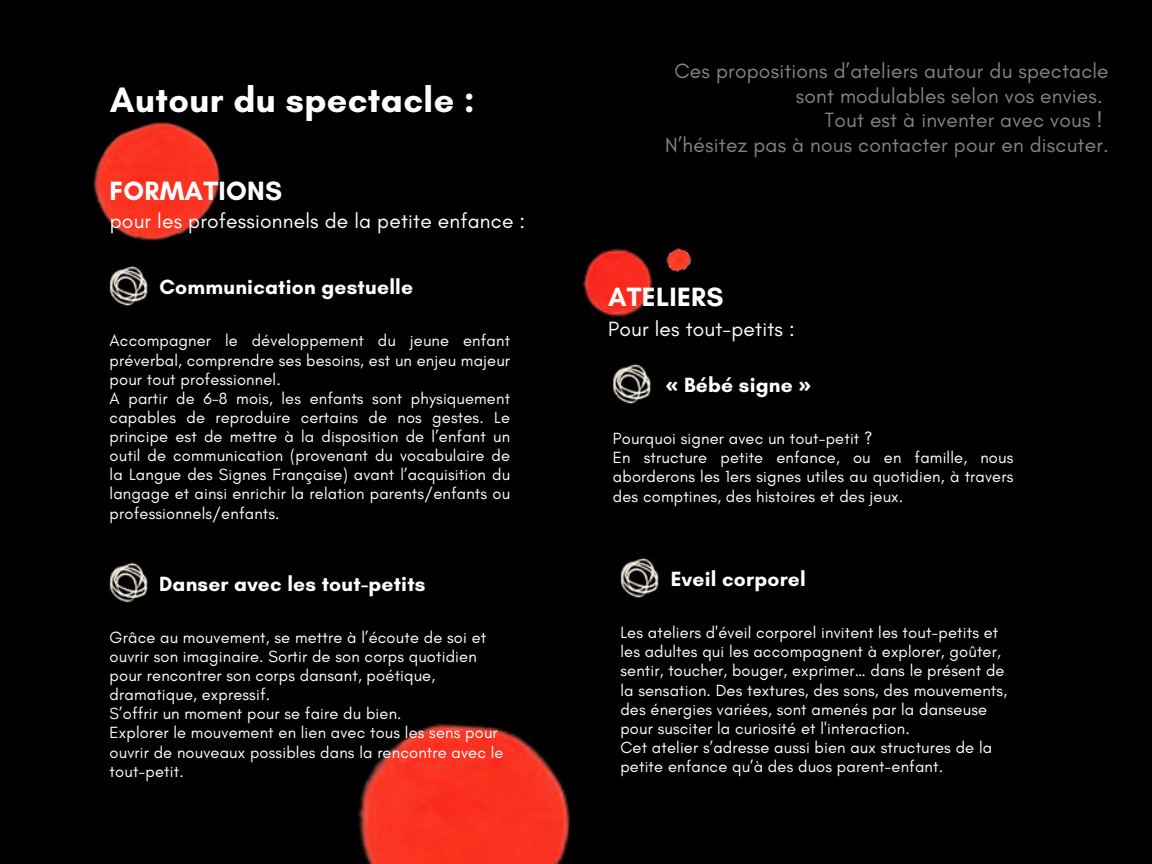
<style>
.page{position:relative;width:1152px;height:864px;background:#000}
.page>*{position:absolute;margin:0;border:0;box-sizing:border-box;transform-origin:0 0}
.t1{font:700 36px "Glacial Indifference";letter-spacing:.01em;color:#fff}
.t2{font:700 27px "Glacial Indifference";letter-spacing:.01em;color:#fff}
.t3{font:21px/24.8px "Glacial Indifference";letter-spacing:.01em;color:#868282;text-align:right}
.t4{font:700 21px "Glacial Indifference";letter-spacing:.01em;color:#fff}
.t5{font:21px "Glacial Indifference";letter-spacing:.01em;color:#fff}
.t6{font:16.5px/19.2px "Glacial Indifference";letter-spacing:.01em;color:#fff}
.s1{font-family:"Noto Sans"}
</style>
<div class="page">
<img style="left:358px;top:723px;width:213px;height:141px">
<img style="left:582px;top:248px;width:71px;height:69px">
<img style="left:613px;top:363px;width:39px;height:41px">
<img style="left:93px;top:121px;width:128px;height:120px">
<img style="left:109px;top:265px;width:39px;height:41px">
<img style="left:109px;top:562px;width:39px;height:41px">
<img style="left:620px;top:557px;width:39px;height:41px">
<img style="left:666px;top:248px;width:26px;height:25px">
<p class="t1" style="left:110px;top:77px;width:367px">Autour du spectacle :</p>
<p class="t2" style="left:110px;top:174px;width:174px">FORMATIONS</p>
<p class="t5" style="left:110px;top:208px;width:417px">pour les professionnels de la petite enfance :</p>
<p class="t4" style="left:159px;top:274px;width:255px">Communication gestuelle</p>
<p class="t6" style="left:110px;top:331px;width:402px;text-align:justify">Accompagner le développement du jeune enfant préverbal, comprendre ses besoins, est un enjeu majeur pour tout professionnel.</p>
<p class="t6" style="left:110px;top:388px;width:402px;text-align:justify">A partir de 6-8 mois, les enfants sont physiquement capables de reproduire certains de nos gestes. Le principe est de mettre à la disposition de l’enfant un outil de communication (provenant du vocabulaire de la Langue des Signes Française) avant l’acquisition du langage et ainsi enrichir la relation parents/enfants ou professionnels/enfants.</p>
<p class="t4" style="left:159px;top:571px;width:268px">Danser avec les tout-petits</p>
<p class="t6" style="left:110px;top:627px;width:378px">Grâce au mouvement, se mettre à l’écoute de soi et ouvrir son imaginaire. Sortir de son corps quotidien pour rencontrer son corps dansant, poétique, dramatique, expressif.</p>
<p class="t6" style="left:110px;top:704px;width:294px">S’offrir un moment pour se faire du bien.</p>
<p class="t6" style="left:110px;top:723px;width:395px">Explorer le mouvement en lien avec tous les sens pour ouvrir de nouveaux possibles dans la rencontre avec le tout-petit.</p>
<p class="t3" style="left:674px;top:58px;width:436px">Ces propositions d’ateliers autour du spectacle sont modulables selon vos envies.</p>
<p class="t3" style="left:825px;top:108px;width:279px">Tout est à inventer avec vous !</p>
<p class="t3" style="left:665px;top:132px;width:445px">N’hésitez pas à nous contacter pour en discuter.</p>
<p class="t2" style="left:608px;top:281px;width:117px">ATELIERS</p>
<p class="t5" style="left:608px;top:316px;width:188px">Pour les tout-petits :</p>
<p class="t4" style="left:666px;top:372px;width:147px"><span class="s1">«</span> Bébé signe <span class="s1">»</span></p>
<p class="t6" style="left:613px;top:429px;width:261px">Pourquoi signer avec un tout-petit ?</p>
<p class="t6" style="left:613px;top:448px;width:402px;text-align:justify">En structure petite enfance, ou en famille, nous aborderons les 1ers signes utiles au quotidien, à travers des comptines, des histoires et des jeux.</p>
<p class="t4" style="left:671px;top:566px;width:136px">Eveil corporel</p>
<p class="t6" style="left:620px;top:623px;width:388px">Les ateliers d'éveil corporel invitent les tout-petits et les adultes qui les accompagnent à explorer, goûter, sentir, toucher, bouger, exprimer… dans le présent de la sensation. Des textures, des sons, des mouvements, des énergies variées, sont amenés par la danseuse pour susciter la curiosité et l'interaction.</p>
<p class="t6" style="left:620px;top:738px;width:373px">Cet atelier s’adresse aussi bien aux structures de la petite enfance qu’à des duos parent-enfant.</p>
</div>
